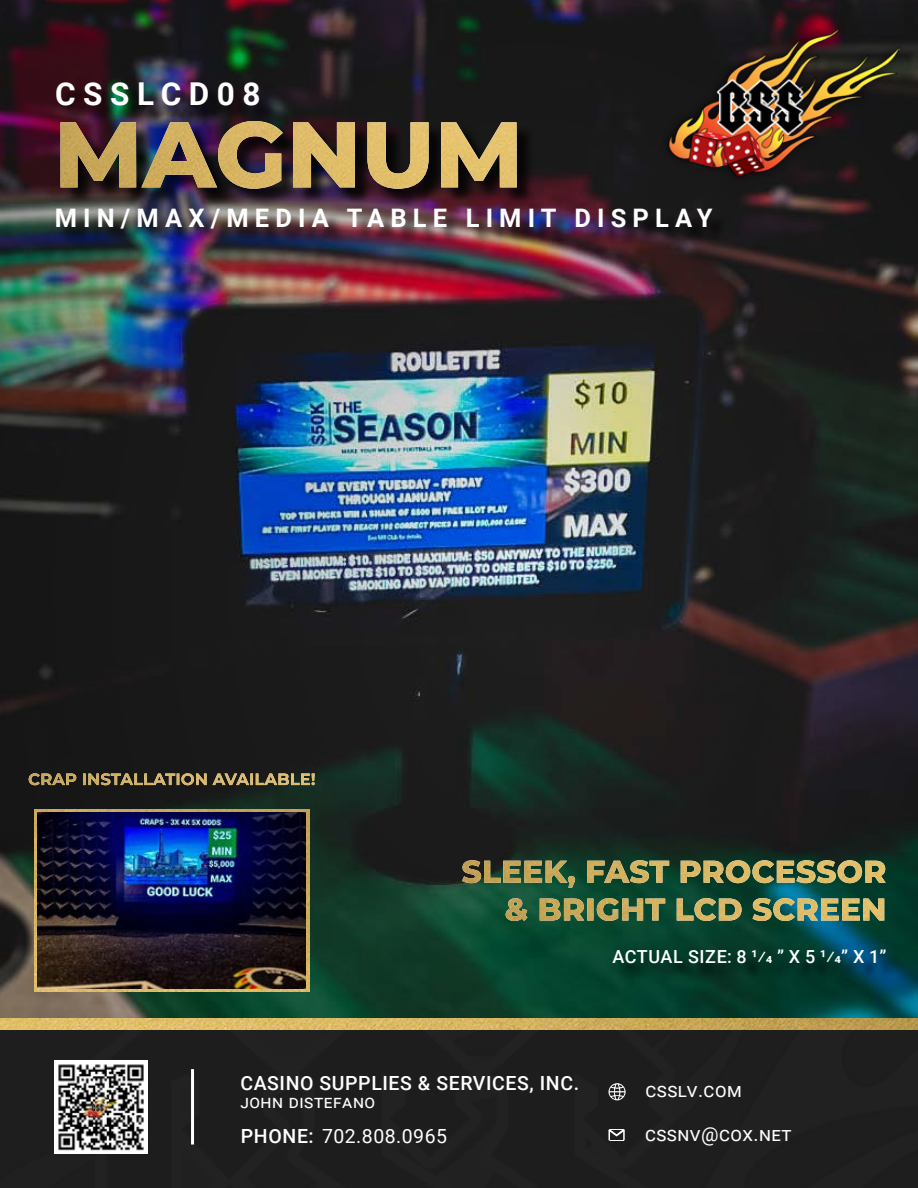
<style>
.page{position:relative;width:918px;height:1188px;background:#fff}
.page>*{position:absolute;margin:0;border:0;box-sizing:border-box;transform-origin:0 0}
.t1{font:700 31.5px "Roboto";letter-spacing:.24em;color:#fff}
.t2{font:700 25.5px "Roboto";letter-spacing:.24em;color:#fff}
.t3{font:19.5px "Roboto";letter-spacing:.025em;color:#fff}
.t4{font:500 19.5px "Roboto";letter-spacing:.03em;color:#fff}
.t5{font:500 18px "Roboto";letter-spacing:.035em;color:#fff}
.t6{font:18px "Roboto";letter-spacing:.03em;color:#fff}
.s1{font-weight:500}
</style>
<div class="page">
<img style="left:0;top:0;width:918px;height:1018px">
<img style="left:0;top:1018px;width:918px;height:12px">
<img style="left:34px;top:809px;width:275px;height:183px">
<img style="left:38px;top:813px;width:268px;height:175px">
<img style="left:29px;top:773px;width:286px;height:12px">
<div style="left:0;top:1030px;width:918px;height:158px;background:#1e1e1e"></div>
<div style="left:616px;top:952px;width:288px;height:29px;background:#000;opacity:.75"></div>
<div style="left:59px;top:85px;width:218px;height:39px;background:#000;opacity:.75"></div>
<div style="left:59px;top:211px;width:671px;height:36px;background:#000;opacity:.75"></div>
<div style="left:63px;top:123px;width:472px;height:85px;background:#000;opacity:.75"></div>
<img style="left:61px;top:121px;width:456px;height:68px">
<hr style="left:191px;top:1069px;width:3px;height:76px;background:#fff">
<img style="left:54px;top:1060px;width:94px;height:94px">
<svg style="left:608px;top:1083px;width:18px;height:17px"></svg>
<svg style="left:608px;top:1129px;width:17px;height:12px"></svg>
<div style="left:660px;top:20px;width:247px;height:165px;background:#000;opacity:.75"></div>
<img style="left:666px;top:27px;width:233px;height:153px">
<svg style="left:795px;top:898px;width:89px;height:23px;background:#939c6a"></svg>
<img style="left:506px;top:898px;width:289px;height:23px">
<svg style="left:462px;top:860px;width:424px;height:28px;background:#5c6f45"></svg>
<img style="left:726px;top:860px;width:136px;height:23px">
<h1 class="t1" style="left:55px;top:72px;width:207px">CSSLCD08</h1>
<h2 class="t2" style="left:55px;top:200px;width:659px">MIN/MAX/MEDIA TABLE LIMIT DISPLAY</h2>
<p class="t5" style="left:612px;top:944px;width:276px">ACTUAL SIZE: 8 1/4 ” X 5 1/4” X 1”</p>
<p class="t4" style="left:240px;top:1070px;width:340px">CASINO SUPPLIES &amp; SERVICES, INC.</p>
<p class="t3" style="left:645px;top:1077px;width:98px">CSSLV.COM</p>
<p class="t6" style="left:240px;top:1089px;width:136px">JOHN DISTEFANO</p>
<p class="t3" style="left:645px;top:1120px;width:148px">CSSNV@COX.NET</p>
<p class="t3" style="left:241px;top:1122px;width:208px"><span class="s1">PHONE:</span> 702.808.0965</p>
</div>
